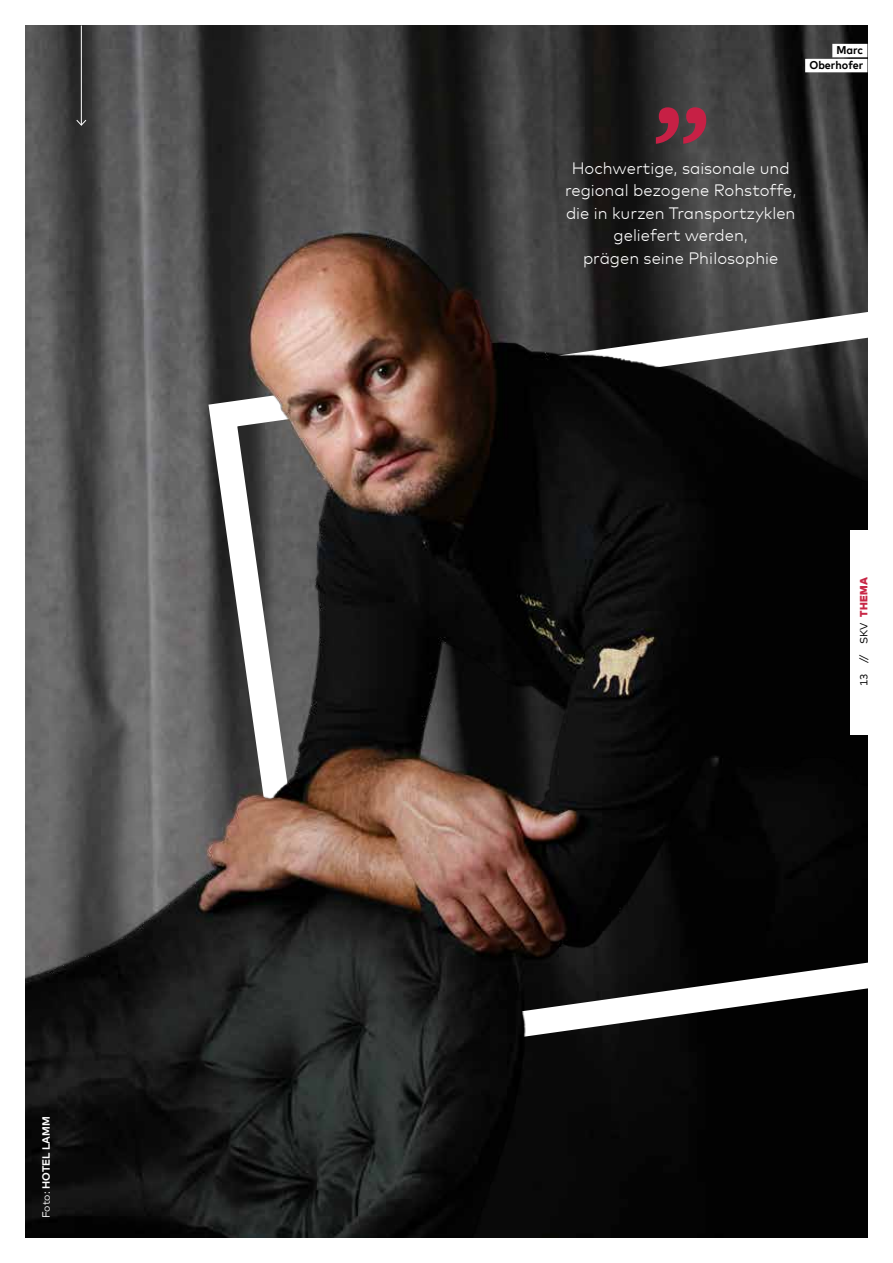
<style>
.page{position:relative;width:893px;height:1263px;background:#fff}
.page>*{position:absolute;margin:0;border:0;box-sizing:border-box;transform-origin:0 0}
.t1{font:16.5px/22.5px "Mark";color:#fff;text-align:center}
.t2{font:700 11.25px/15px "Mark";color:#000;text-align:right;scale:.96 1}
.t3{font:700 10.5px "Mark";color:#fff}
.t4{font:10.5px "Mark";color:#000}
.s1{font-weight:400}
.s2{font-family:"Mark Bllack";color:#c82746}
</style>
<div class="page">
<img style="left:26px;top:26px;width:841px;height:1211px">
<svg style="left:194px;top:265px;width:673px;height:817px"></svg>
<hr style="left:81px;top:26px;width:1px;height:99px;background:#fff">
<svg style="left:76px;top:119px;width:11px;height:7px"></svg>
<svg style="left:656px;top:107px;width:50px;height:37px"></svg>
<div style="left:832px;top:44px;width:35px;height:13px;background:#fff"></div>
<div style="left:805px;top:59px;width:62px;height:13px;background:#fff"></div>
<div style="left:850px;top:530px;width:30px;height:204px;background:#fff"></div>
<p class="t3" style="left:39px;top:1218px;width:103px;rotate:-90deg"><span class="s1">Foto:</span> HOTEL LAMM</p>
<p class="t2" style="left:809px;top:42px;width:58px">Marc<br>Oberhofer</p>
<p class="t1" style="left:565px;top:156px;width:233px">Hochwertige, saisonale und regional bezogene Rohstoffe, die in kurzen Transportzyklen geliefert werden,<br>prägen seine Philosophie</p>
<p class="t4" style="left:857px;top:686px;width:111px;rotate:-90deg">13 // SKV <span class="s2">THEMA</span></p>
</div>
